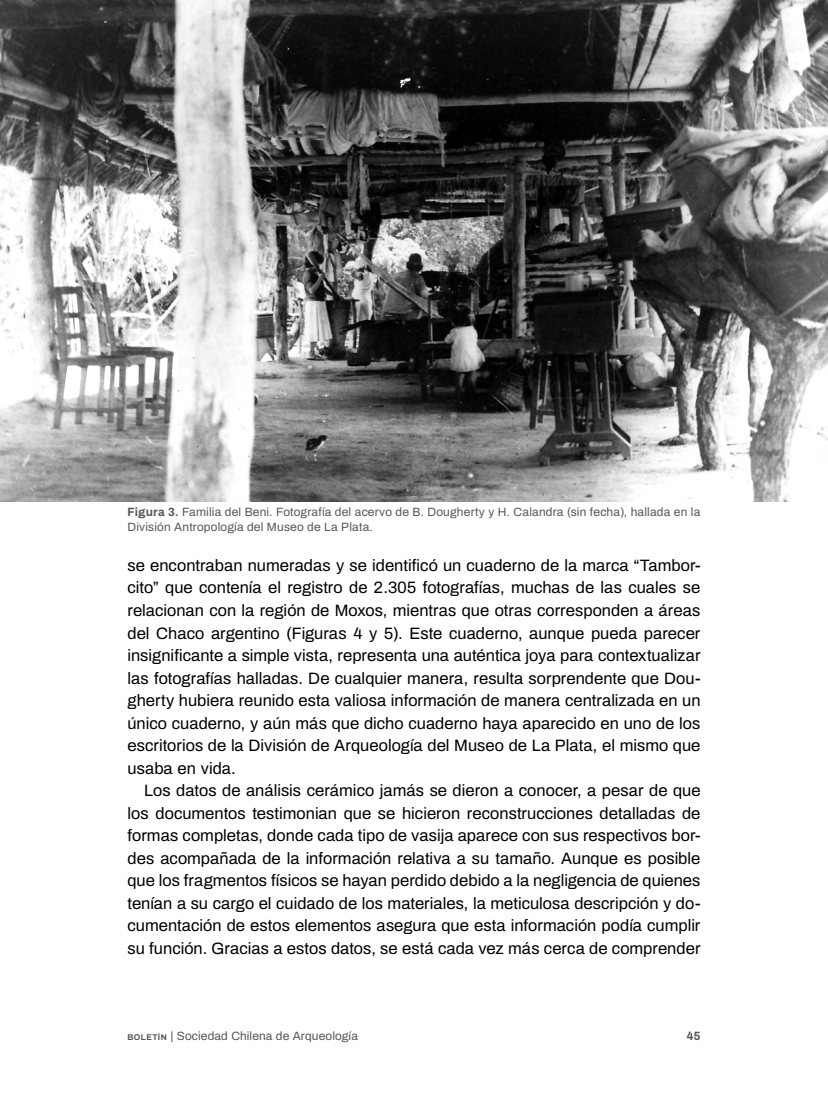
<style>
.page{position:relative;width:828px;height:1119px;background:#fff}
.page>*{position:absolute;margin:0;border:0;box-sizing:border-box;transform-origin:0 0}
.t1{font:16.5px/22.5px "Archivo";letter-spacing:.005em;color:#000;text-align:justify}
.t2{font:12px/15px "Archivo";letter-spacing:.015em;color:#575756}
.t3{font:700 12px "Archivo";color:#575756}
.s1{font-weight:700}
.s2{font-weight:700;font-size:8.4px}
</style>
<div class="page">
<img style="left:0;top:0;width:828px;height:502px">
<p class="t2" style="left:128px;top:504px;width:574px"><span class="s1">Figura 3.</span> Familia del Beni. Fotografía del acervo de B. Dougherty y H. Calandra (sin fecha), hallada en la<br>División Antropología del Museo de La Plata.</p>
<p class="t1" style="left:128px;top:553px;width:575px">se encontraban numeradas y se identificó un cuaderno de la marca “Tambor&shy;cito” que contenía el registro de 2.305 fotografías, muchas de las cuales se relacionan con la región de Moxos, mientras que otras corresponden a áreas del Chaco argentino (Figuras 4 y 5). Este cuaderno, aunque pueda parecer insignificante a simple vista, representa una auténtica joya para contextualizar las fotografías halladas. De cualquier manera, resulta sorprendente que Dou&shy;gherty hubiera reunido esta valiosa información de manera centralizada en un único cuaderno, y aún más que dicho cuaderno haya aparecido en uno de los escritorios de la División de Arqueología del Museo de La Plata, el mismo que usaba en vida.</p>
<p class="t1" style="left:128px;top:778px;width:575px;text-indent:16px">Los datos de análisis cerámico jamás se dieron a conocer, a pesar de que los documentos testimonian que se hicieron reconstrucciones detalladas de formas completas, donde cada tipo de vasija aparece con sus respectivos bor&shy;des acompañada de la información relativa a su tamaño. Aunque es posible que los fragmentos físicos se hayan perdido debido a la negligencia de quienes tenían a su cargo el cuidado de los materiales, la meticulosa descripción y do&shy;cumentación de estos elementos asegura que esta información podía cumplir su función. Gracias a estos datos, se está cada vez más cerca de comprender</p>
<p class="t2" style="left:128px;top:1027px;width:232px"><span class="s2">BOLETÍN</span> | Sociedad Chilena de Arqueología</p>
<p class="t3" style="left:687px;top:1027px;width:15px">45</p>
</div>
